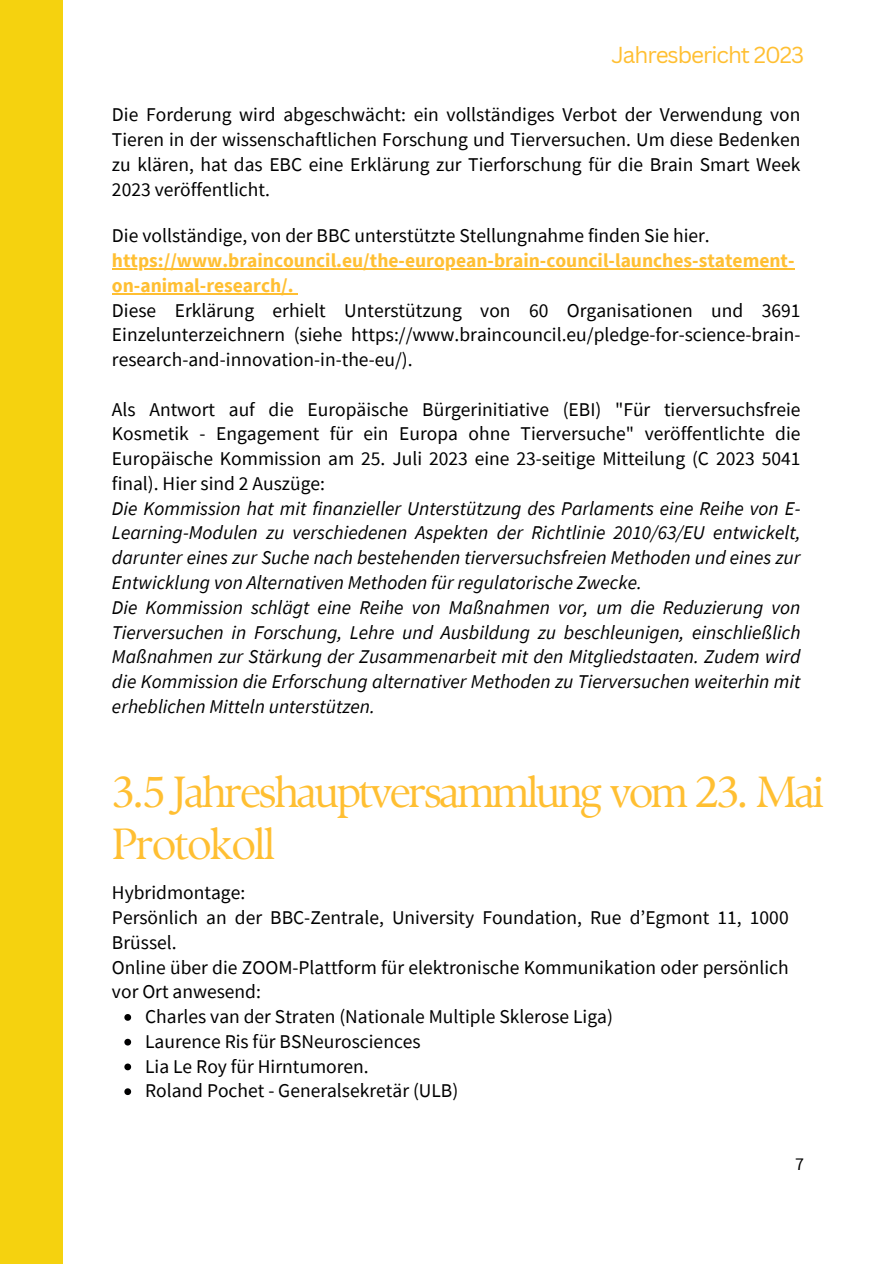
<style>
.page{position:relative;width:894px;height:1264px;background:#fff}
.page>*{position:absolute;margin:0;border:0;box-sizing:border-box;transform-origin:0 0}
.t1{font:43.5px "TY Serif D";letter-spacing:-.055em;color:#ffbf32}
.t2{font:22.5px "Canva Sans";letter-spacing:-.045em;color:#ffbf32}
.t3{font:19.5px/24.8px "Source Sans Pro";color:#000001;text-align:justify}
.t4{font:italic 19.5px/24.8px "Source Sans Pro";color:#000001;text-align:justify}
.t5{font:700 19.5px/24.8px "Source Sans Pro";color:#ffbf32}
.t6{font:18px "Source Sans Pro";color:#000001}
</style>
<div class="page">
<div style="left:0;top:0;width:63px;height:1263px;background:#f5d20f"></div>
<hr style="left:112px;top:268px;width:682px;height:1px;background:#ffbf32">
<hr style="left:112px;top:293px;width:181px;height:1px;background:#ffbf32">
<svg style="left:124px;top:1014px;width:7px;height:6px"></svg>
<svg style="left:124px;top:1038px;width:7px;height:7px"></svg>
<svg style="left:124px;top:1063px;width:7px;height:7px"></svg>
<svg style="left:124px;top:1088px;width:7px;height:7px"></svg>
<h1 class="t2" style="left:611px;top:39px;width:194px">Jahresbericht 2023</h1>
<p class="t3" style="left:112px;top:102px;width:689px">Die Forderung wird abgeschwächt: ein vollständiges Verbot der Verwendung von Tieren in der wissenschaftlichen Forschung und Tierversuchen. Um diese Bedenken zu klären, hat das EBC eine Erklärung zur Tierforschung für die Brain Smart Week 2023 veröffentlicht.</p>
<p class="t3" style="left:112px;top:223px;width:599px">Die vollständige, von der BBC unterstützte Stellungnahme finden Sie hier.</p>
<p class="t5" style="left:112px;top:248px;width:684px">https://www.braincouncil.eu/the-european-brain-council-launches-statement&shy;on-animal-research/.</p>
<p class="t3" style="left:112px;top:297px;width:689px">Diese Erklärung erhielt Unterstützung von 60 Organisationen und 3691<br>Einzelunterzeichnern (siehe https://www.braincouncil.eu/pledge-for-science-brain&shy;research-and-innovation-in-the-eu/).</p>
<p class="t3" style="left:112px;top:396px;width:689px">Als Antwort auf die Europäische Bürgerinitiative (EBI) "Für tierversuchsfreie Kosmetik - Engagement für ein Europa ohne Tierversuche" veröffentlichte die Europäische Kommission am 25. Juli 2023 eine 23-seitige Mitteilung (C 2023 5041 final). Hier sind 2 Auszüge:</p>
<p class="t4" style="left:112px;top:495px;width:689px">Die Kommission hat mit finanzieller Unterstützung des Parlaments eine Reihe von E-Learning-Modulen zu verschiedenen Aspekten der Richtlinie 2010/63/EU entwickelt, darunter eines zur Suche nach bestehenden tierversuchsfreien Methoden und eines zur Entwicklung von Alternativen Methoden für regulatorische Zwecke.</p>
<p class="t4" style="left:112px;top:594px;width:689px">Die Kommission schlägt eine Reihe von Maßnahmen vor, um die Reduzierung von Tierversuchen in Forschung, Lehre und Ausbildung zu beschleunigen, einschließlich Maßnahmen zur Stärkung der Zusammenarbeit mit den Mitgliedstaaten. Zudem wird die Kommission die Erforschung alternativer Methoden zu Tierversuchen weiterhin mit erheblichen Mitteln unterstützen.</p>
<h1 class="t1" style="left:112px;top:766px;width:713px">3.5 Jahreshauptversammlung vom 23. Mai</h1>
<p class="t1" style="left:112px;top:817px;width:165px">Protokoll</p>
<p class="t3" style="left:112px;top:879px;width:135px">Hybridmontage:</p>
<p class="t3" style="left:112px;top:904px;width:678px">Persönlich an der BBC-Zentrale, University Foundation, Rue d’Egmont 11, 1000<br>Brüssel.</p>
<p class="t3" style="left:112px;top:954px;width:678px">Online über die ZOOM-Plattform für elektronische Kommunikation oder persönlich vor Ort anwesend:</p>
<p class="t3" style="left:145px;top:1003px;width:469px">Charles van der Straten (Nationale Multiple Sklerose Liga)</p>
<p class="t3" style="left:145px;top:1028px;width:277px">Laurence Ris für BSNeurosciences</p>
<p class="t3" style="left:145px;top:1053px;width:225px">Lia Le Roy für Hirntumoren.</p>
<p class="t3" style="left:145px;top:1077px;width:314px">Roland Pochet - Generalsekretär (ULB)</p>
<h2 class="t6" style="left:795px;top:1152px;width:10px">7</h2>
</div>
